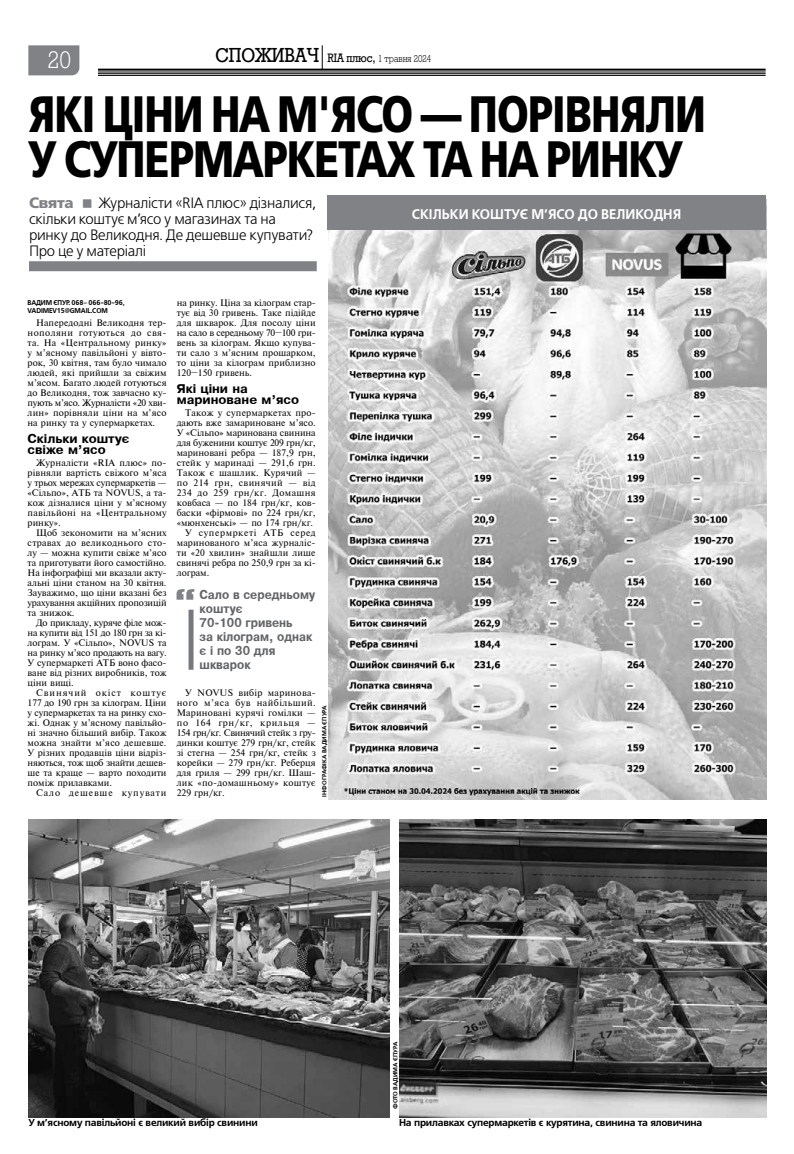
<style>
.page{position:relative;width:794px;height:1154px;background:#fff}
.page>*{position:absolute;margin:0;border:0;box-sizing:border-box;transform-origin:0 0}
.t1{font:700 51px/45px "Free Set C";letter-spacing:-.025em;color:#000;scale:.8 1}
.t2{font:300 24px "Rodeo";color:#fff}
.t3{font:20px "Rodeo";color:#000;scale:.9 1}
.t4{font:300 15px/16px "Free Set C";letter-spacing:-.02em;color:#000}
.t5{font:700 15px "Free Set C";letter-spacing:-.015em;color:#808285}
.t6{font:600 14px "Free Set C";color:#fff;scale:.95 1}
.t7{font:700 12px/14px "Pragmatica";color:#636466;scale:.9 1}
.t8{font:700 12px/11px "Pragmatica";color:#000}
.t9{font:600 10px "Free Set C";letter-spacing:-.02em;color:#000}
.t10{font:300 10px "Rodeo";color:#000;scale:.9 1}
.t11{font:9px/10px "Newton C";color:#000;text-align:justify}
.t12{font:9px "Newton C";letter-spacing:.04em;color:#000}
.t13{font:9px "Newton C";letter-spacing:-.025em;color:#000}
.t14{font:9px "Newton C";letter-spacing:.02em;color:#000}
.t15{font:9px "Newton C";letter-spacing:.06em;color:#000}
.t16{font:9px "Newton C";letter-spacing:.095em;color:#000}
.t17{font:600 7px/8px "Free Set C";letter-spacing:-.02em;color:#000;scale:.95 1}
.t18{font:600 6px "Free Set C";color:#000}
.s1{font-weight:400;font-size:12px}
</style>
<div class="page">
<div style="left:28px;top:45px;width:51px;height:30px;background:#808285"></div>
<svg style="left:322px;top:45px;width:1px;height:24px"></svg>
<hr style="left:98px;top:72px;width:667px;height:1px;background:#000">
<hr style="left:98px;top:75px;width:667px;height:1px;background:#000">
<hr style="left:98px;top:74px;width:667px;height:1px;background:#000">
<hr style="left:98px;top:69px;width:667px;height:2px;background:#000">
<div style="left:188px;top:610px;width:5px;height:60px;background:#77787b"></div>
<svg style="left:176px;top:589px;width:18px;height:11px"></svg>
<div style="left:29px;top:261px;width:288px;height:10px;background:#808285"></div>
<img style="left:329px;top:200px;width:438px;height:599px">
<img style="left:28px;top:819px;width:361px;height:298px">
<img style="left:399px;top:819px;width:368px;height:298px">
<div style="left:327px;top:195px;width:438px;height:35px;background:#808285"></div>
<h3 class="t3" style="left:215px;top:44px;width:117px">СПОЖИВАЧ</h3>
<h2 class="t2" style="left:48px;top:47px;width:25px">20</h2>
<p class="t10" style="left:327px;top:53px;width:117px"><span class="s1">RIA плюс,</span> 1 травня 2024</p>
<h1 class="t1" style="left:28px;top:91px;width:848px">ЯКІ ЦІНИ НА М'ЯСО — ПОРІВНЯЛИ<br>У СУПЕРМАРКЕТАХ ТА НА РИНКУ</h1>
<h3 class="t4" style="left:29px;top:195px;width:289px;text-indent:69px">Журналісти «RIA плюс» дізналися, скільки коштує м’ясо у магазинах та на ринку до Великодня. Де дешевше купувати?<br>Про це у матеріалі</h3>
<h3 class="t5" style="left:29px;top:194px;width:46px">Свята</h3>
<p class="t17" style="left:28px;top:299px;width:104px">ВАДИМ ЄПУР. 068– 066‑80‑96,<br>VADIMEV15@GMAIL.COM</p>
<p class="t11" style="left:28px;top:317px;width:140px;text-indent:9px">Напередодні Великодня тер&shy;нополяни готуються до свя&shy;та. На «Центральному ринку» у м’ясному павільйоні у вівто&shy;рок, 30 квітня, там було чимало людей, які прийшли за свіжим м’ясом. Багато людей готуються до Великодня, тож завчасно ку&shy;пують м’ясо. Журналісти «20 хви&shy;лин» порівняли ціни на м’ясо на ринку та у супермаркетах.</p>
<h3 class="t8" style="left:28px;top:433px;width:103px">Скільки коштує свіже м’ясо</h3>
<p class="t11" style="left:28px;top:457px;width:140px;text-indent:9px">Журналісти «RIA плюс» по&shy;рівняли вартість свіжого м’яса у трьох мережах супермаркетів — «Сільпо», АТБ та NOVUS, а та&shy;кож дізналися ціни у м’ясному павільйоні на «Центральному ринку».</p>
<p class="t11" style="left:28px;top:527px;width:140px;text-indent:9px">Щоб зекономити на м’ясних стравах до великоднього сто&shy;лу — можна купити свіже м’ясо та приготувати його самостійно.<br>На інфографіці ми вказали акту&shy;альні ціни станом на 30 квітня.<br>Зауважимо, що ціни вказані без урахування акційних пропозицій та знижок.</p>
<p class="t11" style="left:28px;top:618px;width:140px;text-indent:9px">До прикладу, куряче філе мож&shy;на купити від 151 до 180 грн за кі&shy;лограм. У «Сільпо», NOVUS та на ринку м’ясо продають на вагу.<br>У супермаркеті АТБ воно фасо&shy;ване від різних виробників, тож ціни вищі.</p>
<p class="t11" style="left:28px;top:688px;width:140px;text-indent:9px">Свинячий окіст коштує 177 до 190 грн за кілограм. Ціни у супермаркетах та на ринку схо&shy;жі. Однак у м’ясному павільйо&shy;ні значно більший вибір. Також можна знайти м’ясо дешевше.<br>У різних продавців ціни відріз&shy;няються, тож щоб знайти дешев&shy;ше та краще — варто походити поміж прилавками.</p>
<p class="t16" style="left:36px;top:787px;width:132px">Сало дешевше купувати</p>
<p class="t11" style="left:177px;top:297px;width:140px">на ринку. Ціна за кілограм стар&shy;тує від 30 гривень. Таке підійде для шкварок. Для посолу ціни на сало в середньому 70–100 гри&shy;вень за кілограм. Якщо купува&shy;ти сало з м’ясним прошарком, то ціни за кілограм приблизно 120–150 гривень.</p>
<h3 class="t8" style="left:177px;top:383px;width:124px">Які ціни на мариноване м’ясо</h3>
<p class="t11" style="left:185px;top:407px;width:132px">Також у супермаркетах про-</p>
<p class="t11" style="left:177px;top:417px;width:140px">дають вже замариноване м’ясо.</p>
<p class="t11" style="left:177px;top:427px;width:140px">У «Сільпо» маринована свинина</p>
<p class="t13" style="left:177px;top:437px;width:140px">для буженини коштує 209 грн/кг,</p>
<p class="t11" style="left:177px;top:447px;width:140px">мариновані ребра — 187,9 грн,</p>
<p class="t11" style="left:177px;top:457px;width:140px">стейк у маринаді — 291,6 грн.</p>
<p class="t14" style="left:177px;top:467px;width:140px">Також є шашлик. Курячий —</p>
<p class="t12" style="left:177px;top:477px;width:140px">по 214 грн, свинячий — від</p>
<p class="t12" style="left:177px;top:487px;width:140px">234 до 259 грн/кг. Домашня</p>
<p class="t11" style="left:177px;top:497px;width:140px">ковбаса — по 184 грн/кг, ков-</p>
<p class="t11" style="left:177px;top:507px;width:140px">баски «фірмові» по 224 грн/кг,</p>
<p class="t11" style="left:177px;top:517px;width:138px">«мюнхенські» — по 174 грн/кг.</p>
<p class="t15" style="left:185px;top:527px;width:132px">У супермркеті АТБ серед</p>
<p class="t11" style="left:177px;top:537px;width:140px">маринованого м’яса журналіс-</p>
<p class="t11" style="left:177px;top:547px;width:140px">ти «20 хвилин» знайшли лише</p>
<p class="t11" style="left:177px;top:557px;width:140px">свинячі ребра по 250,9 грн за кі-</p>
<p class="t11" style="left:177px;top:567px;width:34px">лограм.</p>
<h3 class="t7" style="left:200px;top:588px;width:130px">Сало в середньому коштує<br>70-100 гривень<br>за кілограм, однак є і по 30 для шкварок</h3>
<p class="t11" style="left:177px;top:688px;width:140px;text-indent:9px">У NOVUS вибір маринова&shy;ного м’яса був найбільший.<br>Мариновані курячі гомілки — по 164 грн/кг, крильця — 154 грн/кг. Свинячий стейк з гру&shy;динки коштує 279 грн/кг, стейк зі стегна — 254 грн/кг, стейк з корейки — 279 грн/кг. Реберця для гриля — 299 грн/кг. Шаш&shy;лик «по-домашньому» коштує 229 грн/кг.</p>
<p class="t18" style="left:321px;top:797px;width:93px;rotate:-90deg">ІНФОГРАФІКА ВАДИМА ЄПУРА</p>
<h3 class="t6" style="left:412px;top:206px;width:285px">СКІЛЬКИ КОШТУЄ М’ЯСО ДО ВЕЛИКОДНЯ</h3>
<p class="t9" style="left:28px;top:1117px;width:231px">У м’ясному павільйоні є великий вибір свинини</p>
<p class="t18" style="left:392px;top:1109px;width:69px;rotate:-90deg">ФОТО ВАДИМА ЄПУРА</p>
<p class="t9" style="left:399px;top:1117px;width:305px">На прилавках супермаркетів є курятина, свинина та яловичина</p>
</div>
